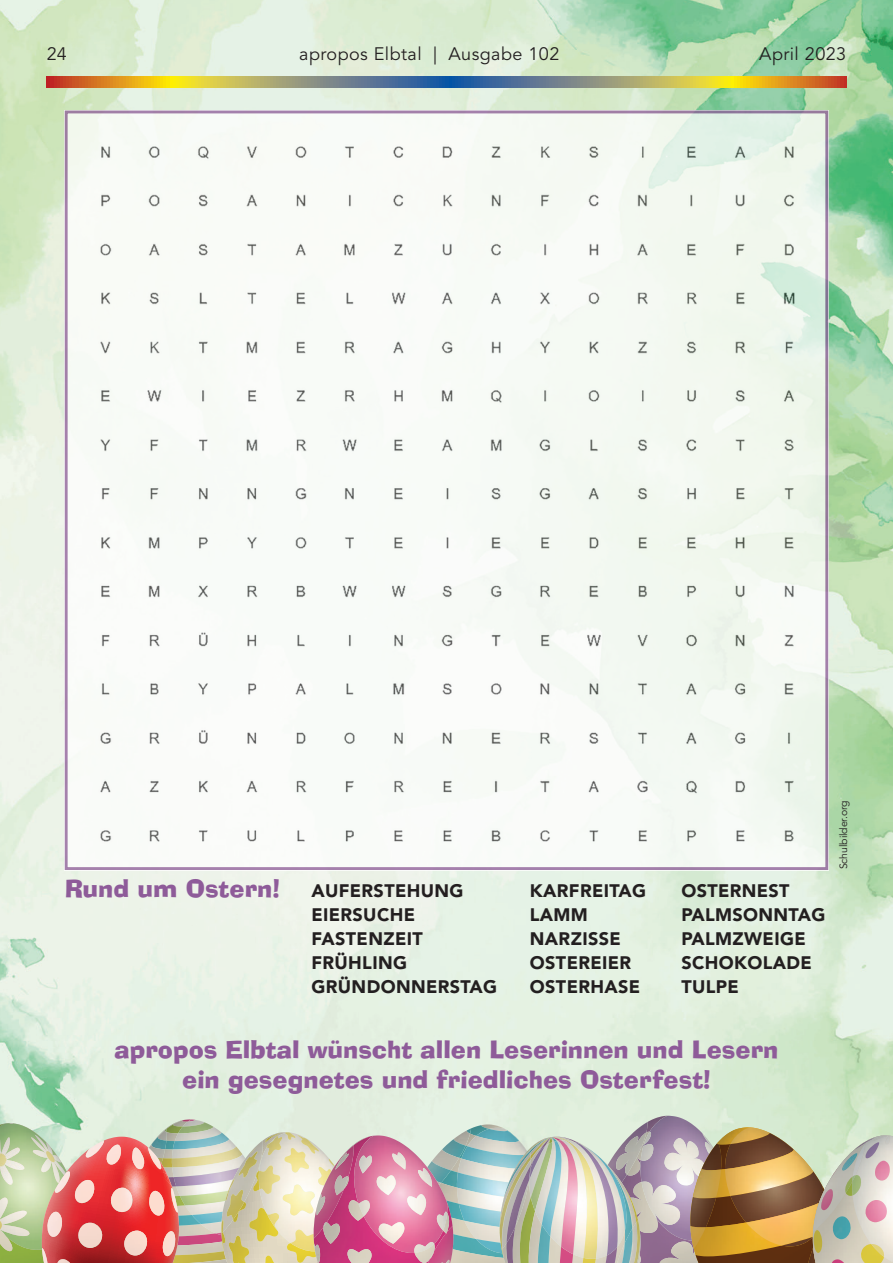
<style>
.page{position:relative;width:893px;height:1263px;background:#fff}
.page>*{position:absolute;margin:0;border:0;box-sizing:border-box;transform-origin:0 0}
.t1{font:24px/30px "Ad Lib BT";color:#8e5b99;text-align:center}
.t2{font:900 18px "Avenir LT Std";letter-spacing:.02em;color:#231f20}
.t3{font:18px "Avenir LT Std";letter-spacing:.025em;color:#231f20}
.t4{font:10.5px "Avenir LT Std";letter-spacing:-.01em;color:#231f20}
</style>
<div class="page">
<img style="left:0;top:0;width:893px;height:1122px">
<img style="left:616px;top:1132px;width:3px;height:12px">
<img style="left:618px;top:1147px;width:1px;height:83px">
<img style="left:609px;top:1142px;width:9px;height:113px">
<img style="left:617px;top:1243px;width:2px;height:20px">
<img style="left:0;top:1119px;width:609px;height:144px">
<img style="left:42px;top:1248px;width:5px;height:15px">
<svg style="left:619px;top:1116px;width:274px;height:147px;background:#b7a388"></svg>
<img style="left:0;top:1137px;width:25px;height:48px">
<img style="left:794px;top:1138px;width:80px;height:40px">
<img style="left:69px;top:115px;width:755px;height:751px">
<div style="left:65px;top:111px;width:763px;height:759px;border:3px solid #8e5b99"></div>
<svg style="left:47px;top:77px;width:799px;height:10px;background:#a3935b"></svg>
<p class="t3" style="left:47px;top:44px;width:22px">24</p>
<p class="t3" style="left:299px;top:44px;width:262px">apropos Elbtal | Ausgabe 102</p>
<p class="t3" style="left:759px;top:44px;width:89px">April 2023</p>
<h1 class="t1" style="left:65px;top:873px;width:217px">Rund um Ostern!</h1>
<p class="t2" style="left:311px;top:879px;width:153px">AUFERSTEHUNG</p>
<p class="t2" style="left:530px;top:879px;width:118px">KARFREITAG</p>
<p class="t2" style="left:681px;top:879px;width:110px">OSTERNEST</p>
<p class="t2" style="left:311px;top:903px;width:105px">EIERSUCHE</p>
<p class="t2" style="left:530px;top:903px;width:60px">LAMM</p>
<p class="t2" style="left:681px;top:903px;width:145px">PALMSONNTAG</p>
<p class="t2" style="left:311px;top:927px;width:113px">FASTENZEIT</p>
<p class="t2" style="left:530px;top:927px;width:92px">NARZISSE</p>
<p class="t2" style="left:681px;top:927px;width:126px">PALMZWEIGE</p>
<p class="t2" style="left:312px;top:951px;width:97px">FRÜHLING</p>
<p class="t2" style="left:530px;top:951px;width:103px">OSTEREIER</p>
<p class="t2" style="left:681px;top:951px;width:132px">SCHOKOLADE</p>
<p class="t2" style="left:312px;top:975px;width:187px">GRÜNDONNERSTAG</p>
<p class="t2" style="left:530px;top:975px;width:112px">OSTERHASE</p>
<p class="t2" style="left:681px;top:975px;width:59px">TULPE</p>
<p class="t4" style="left:837px;top:869px;width:70px;rotate:-90deg">Schulbilder.org</p>
<h1 class="t1" style="left:115px;top:1035px;width:665px">apropos Elbtal wünscht allen Leserinnen und Lesern ein gesegnetes und friedliches Osterfest!</h1>
</div>
